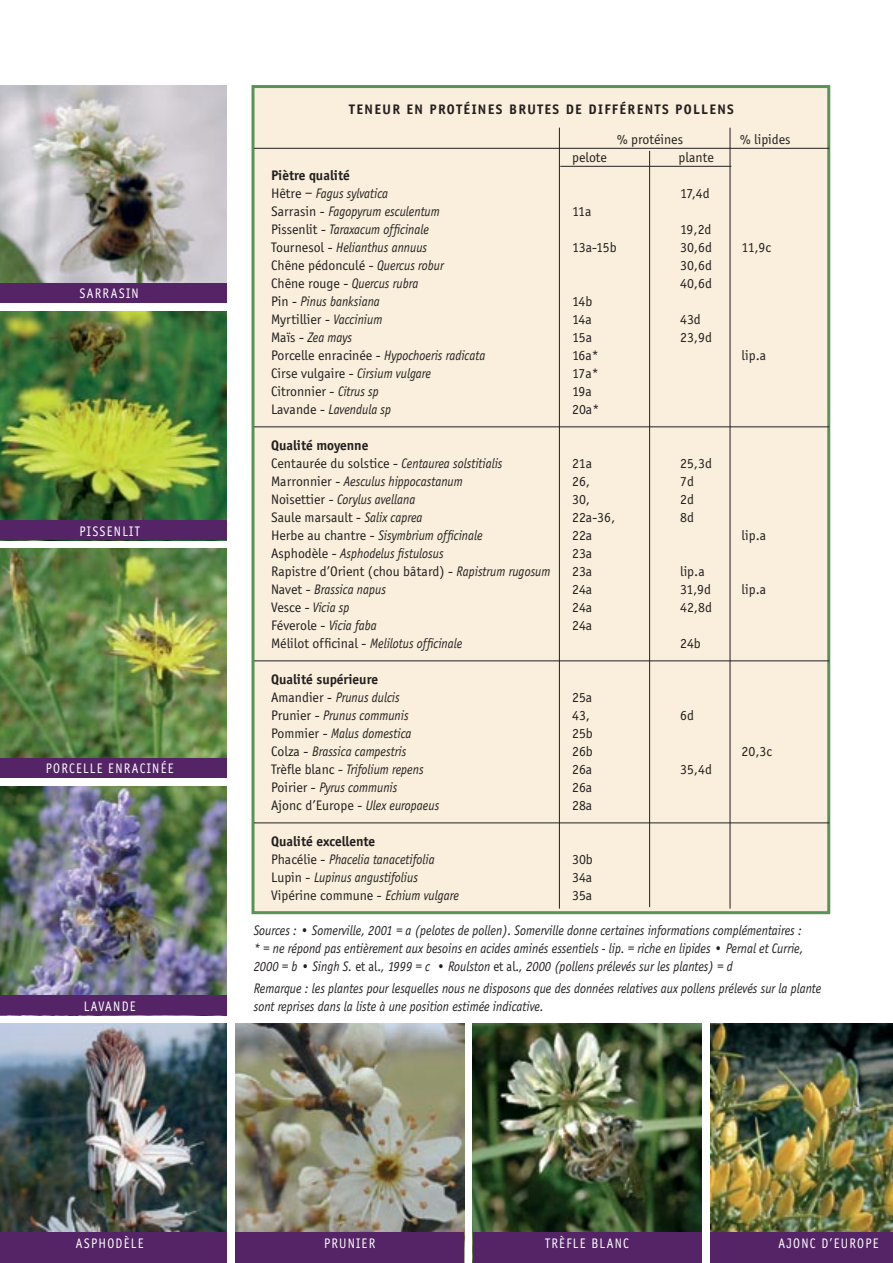
<style>
.page{position:relative;width:893px;height:1263px;background:#fff}
.page>*{position:absolute;margin:0;border:0;box-sizing:border-box;transform-origin:0 0}
.t1{font:italic 14.25px/18px "Officina Sans";color:#231f20;scale:.9 1}
.t2{font:14.25px "Officina Sans";color:#231f20}
.t3{font:14.25px "Officina Sans";letter-spacing:.1em;color:#fff;scale:.9 1}
.t4{font:700 14.25px "Officina Sans";color:#231f20}
.t5{font:700 14.25px "Officina Sans";letter-spacing:.1em;color:#231f20}
.s1{font-style:normal}
.s2{font-style:italic}
</style>
<div class="page">
<div style="left:253px;top:87px;width:576px;height:826px;background:#f9efdc"></div>
<div style="left:251px;top:85px;width:579px;height:829px;border:3px solid #589457"></div>
<hr style="left:254px;top:148px;width:575px;height:1px;background:#231f20">
<hr style="left:560px;top:166px;width:171px;height:1px;background:#231f20">
<hr style="left:254px;top:426px;width:575px;height:1px;background:#231f20">
<hr style="left:254px;top:660px;width:575px;height:1px;background:#231f20">
<hr style="left:254px;top:822px;width:575px;height:1px;background:#231f20">
<hr style="left:730px;top:128px;width:1px;height:781px;background:#231f20">
<hr style="left:559px;top:128px;width:1px;height:781px;background:#231f20">
<hr style="left:649px;top:151px;width:1px;height:756px;background:#231f20">
<img style="left:0;top:85px;width:227px;height:198px">
<div style="left:0;top:283px;width:227px;height:20px;background:#542466"></div>
<img style="left:0;top:786px;width:227px;height:209px">
<div style="left:0;top:995px;width:227px;height:20px;background:#542466"></div>
<img style="left:0;top:549px;width:227px;height:209px">
<div style="left:0;top:758px;width:227px;height:20px;background:#542466"></div>
<img style="left:0;top:311px;width:227px;height:209px">
<div style="left:0;top:520px;width:227px;height:20px;background:#542466"></div>
<img style="left:0;top:1023px;width:227px;height:209px">
<div style="left:0;top:1232px;width:227px;height:20px;background:#542466"></div>
<div style="left:0;top:1251px;width:227px;height:12px;background:#542466"></div>
<img style="left:235px;top:1023px;width:229px;height:209px">
<div style="left:235px;top:1232px;width:229px;height:20px;background:#542466"></div>
<div style="left:235px;top:1250px;width:229px;height:13px;background:#542466"></div>
<img style="left:473px;top:1023px;width:229px;height:209px">
<div style="left:473px;top:1232px;width:229px;height:20px;background:#542466"></div>
<div style="left:473px;top:1250px;width:229px;height:13px;background:#542466"></div>
<img style="left:710px;top:1023px;width:183px;height:209px">
<div style="left:710px;top:1232px;width:183px;height:20px;background:#542466"></div>
<div style="left:710px;top:1250px;width:183px;height:13px;background:#542466"></div>
<p class="t3" style="left:80px;top:285px;width:67px">SARRASIN</p>
<p class="t3" style="left:80px;top:523px;width:68px">PISSENLIT</p>
<p class="t3" style="left:46px;top:760px;width:143px">PORCELLE ENRACINÉE</p>
<p class="t3" style="left:84px;top:998px;width:59px">LAVANDE</p>
<p class="t5" style="left:349px;top:100px;width:386px">TENEUR EN PROTÉINES BRUTES DE DIFFÉRENTS POLLENS</p>
<p class="t2" style="left:617px;top:131px;width:68px">% protéines</p>
<p class="t2" style="left:740px;top:131px;width:52px">% lipides</p>
<p class="t2" style="left:572px;top:149px;width:36px">pelote</p>
<p class="t2" style="left:679px;top:149px;width:37px">plante</p>
<p class="t4" style="left:271px;top:166px;width:80px">Piètre qualité</p>
<p class="t1" style="left:271px;top:184px;width:132px"><span class="s1">Hêtre –</span> Fagus sylvatica</p>
<p class="t2" style="left:680px;top:185px;width:31px">17,4d</p>
<p class="t1" style="left:271px;top:202px;width:189px"><span class="s1">Sarrasin -</span> Fagopyrum esculentum</p>
<p class="t2" style="left:572px;top:203px;width:21px">11a</p>
<p class="t1" style="left:271px;top:220px;width:177px"><span class="s1">Pissenlit -</span> Taraxacum officinale</p>
<p class="t2" style="left:680px;top:221px;width:33px">19,2d</p>
<p class="t1" style="left:271px;top:238px;width:175px"><span class="s1">Tournesol -</span> Helianthus annuus</p>
<p class="t2" style="left:572px;top:239px;width:46px">13a-15b</p>
<p class="t2" style="left:680px;top:239px;width:33px">30,6d</p>
<p class="t2" style="left:742px;top:239px;width:31px">11,9c</p>
<p class="t2" style="left:271px;top:257px;width:174px">Chêne pédonculé - <span class="s2">Quercus robur</span></p>
<p class="t2" style="left:680px;top:257px;width:33px">30,6d</p>
<p class="t1" style="left:271px;top:274px;width:165px"><span class="s1">Chêne rouge -</span> Quercus rubra</p>
<p class="t2" style="left:680px;top:275px;width:33px">40,6d</p>
<p class="t1" style="left:271px;top:292px;width:122px"><span class="s1">Pin -</span> Pinus banksiana</p>
<p class="t2" style="left:572px;top:293px;width:22px">14b</p>
<p class="t2" style="left:271px;top:311px;width:113px">Myrtillier - <span class="s2">Vaccinium</span></p>
<p class="t2" style="left:572px;top:311px;width:21px">14a</p>
<p class="t2" style="left:680px;top:311px;width:22px">43d</p>
<p class="t1" style="left:271px;top:328px;width:92px"><span class="s1">Maïs -</span> Zea mays</p>
<p class="t2" style="left:572px;top:329px;width:22px">15a</p>
<p class="t2" style="left:680px;top:329px;width:33px">23,9d</p>
<p class="t1" style="left:271px;top:346px;width:240px"><span class="s1">Porcelle enracinée -</span> Hypochoeris radicata</p>
<p class="t2" style="left:572px;top:347px;width:28px">16a*</p>
<p class="t2" style="left:742px;top:347px;width:26px">lip.a</p>
<p class="t2" style="left:271px;top:365px;width:161px">Cirse vulgaire - <span class="s2">Cirsium vulgare</span></p>
<p class="t2" style="left:572px;top:365px;width:28px">17a*</p>
<p class="t2" style="left:271px;top:383px;width:109px">Citronnier - <span class="s2">Citrus sp</span></p>
<p class="t2" style="left:572px;top:383px;width:21px">19a</p>
<p class="t1" style="left:271px;top:400px;width:135px"><span class="s1">Lavande -</span> Lavendula sp</p>
<p class="t2" style="left:572px;top:401px;width:29px">20a*</p>
<p class="t4" style="left:271px;top:436px;width:99px">Qualité moyenne</p>
<p class="t1" style="left:271px;top:454px;width:259px"><span class="s1">Centaurée du solstice -</span> Centaurea solstitialis</p>
<p class="t2" style="left:572px;top:455px;width:21px">21a</p>
<p class="t2" style="left:680px;top:455px;width:33px">25,3d</p>
<p class="t1" style="left:271px;top:472px;width:215px"><span class="s1">Marronnier -</span> Aesculus hippocastanum</p>
<p class="t2" style="left:572px;top:473px;width:19px">26,</p>
<p class="t2" style="left:680px;top:473px;width:15px">7d</p>
<p class="t1" style="left:271px;top:490px;width:162px"><span class="s1">Noisettier -</span> Corylus avellana</p>
<p class="t2" style="left:572px;top:491px;width:19px">30,</p>
<p class="t2" style="left:680px;top:491px;width:15px">2d</p>
<p class="t2" style="left:271px;top:509px;width:153px">Saule marsault - <span class="s2">Salix caprea</span></p>
<p class="t2" style="left:572px;top:509px;width:45px">22a-36,</p>
<p class="t2" style="left:680px;top:509px;width:15px">8d</p>
<p class="t1" style="left:271px;top:526px;width:237px"><span class="s1">Herbe au chantre -</span> Sisymbrium officinale</p>
<p class="t2" style="left:572px;top:527px;width:22px">22a</p>
<p class="t2" style="left:742px;top:527px;width:26px">lip.a</p>
<p class="t1" style="left:271px;top:544px;width:193px"><span class="s1">Asphodèle -</span> Asphodelus fistulosus</p>
<p class="t2" style="left:572px;top:545px;width:22px">23a</p>
<p class="t2" style="left:271px;top:563px;width:281px">Rapistre d’Orient (chou bâtard) - <span class="s2">Rapistrum rugosum</span></p>
<p class="t2" style="left:572px;top:563px;width:22px">23a</p>
<p class="t2" style="left:680px;top:563px;width:26px">lip.a</p>
<p class="t1" style="left:271px;top:580px;width:129px"><span class="s1">Navet -</span> Brassica napus</p>
<p class="t2" style="left:572px;top:581px;width:22px">24a</p>
<p class="t2" style="left:680px;top:581px;width:32px">31,9d</p>
<p class="t2" style="left:742px;top:581px;width:26px">lip.a</p>
<p class="t1" style="left:271px;top:598px;width:89px"><span class="s1">Vesce -</span> Vicia sp</p>
<p class="t2" style="left:572px;top:599px;width:22px">24a</p>
<p class="t2" style="left:680px;top:599px;width:33px">42,8d</p>
<p class="t2" style="left:271px;top:617px;width:107px">Féverole - <span class="s2">Vicia faba</span></p>
<p class="t2" style="left:572px;top:617px;width:22px">24a</p>
<p class="t1" style="left:271px;top:634px;width:214px"><span class="s1">Mélilot officinal -</span> Melilotus officinale</p>
<p class="t2" style="left:680px;top:635px;width:22px">24b</p>
<p class="t4" style="left:271px;top:670px;width:109px">Qualité supérieure</p>
<p class="t1" style="left:271px;top:688px;width:145px"><span class="s1">Amandier -</span> Prunus dulcis</p>
<p class="t2" style="left:572px;top:689px;width:22px">25a</p>
<p class="t1" style="left:271px;top:706px;width:154px"><span class="s1">Prunier -</span> Prunus communis</p>
<p class="t2" style="left:572px;top:707px;width:19px">43,</p>
<p class="t2" style="left:680px;top:707px;width:15px">6d</p>
<p class="t1" style="left:271px;top:724px;width:158px"><span class="s1">Pommier -</span> Malus domestica</p>
<p class="t2" style="left:572px;top:725px;width:22px">25b</p>
<p class="t1" style="left:271px;top:742px;width:152px"><span class="s1">Colza -</span> Brassica campestris</p>
<p class="t2" style="left:572px;top:743px;width:22px">26b</p>
<p class="t2" style="left:742px;top:743px;width:32px">20,3c</p>
<p class="t1" style="left:271px;top:760px;width:171px"><span class="s1">Trèfle blanc -</span> Trifolium repens</p>
<p class="t2" style="left:572px;top:761px;width:22px">26a</p>
<p class="t2" style="left:680px;top:761px;width:33px">35,4d</p>
<p class="t1" style="left:271px;top:778px;width:142px"><span class="s1">Poirier -</span> Pyrus communis</p>
<p class="t2" style="left:572px;top:779px;width:22px">26a</p>
<p class="t2" style="left:271px;top:797px;width:170px">Ajonc d’Europe - <span class="s2">Ulex europaeus</span></p>
<p class="t2" style="left:572px;top:797px;width:22px">28a</p>
<p class="t4" style="left:271px;top:832px;width:106px">Qualité excellente</p>
<p class="t1" style="left:271px;top:850px;width:183px"><span class="s1">Phacélie -</span> Phacelia tanacetifolia</p>
<p class="t2" style="left:572px;top:851px;width:22px">30b</p>
<p class="t1" style="left:271px;top:868px;width:165px"><span class="s1">Lupin -</span> Lupinus angustifolius</p>
<p class="t2" style="left:572px;top:869px;width:22px">34a</p>
<p class="t2" style="left:271px;top:887px;width:189px">Vipérine commune - <span class="s2">Echium vulgare</span></p>
<p class="t2" style="left:572px;top:887px;width:22px">35a</p>
<p class="t1" style="left:254px;top:921px;width:612px">Sources : • Somerville, 2001 = a (pelotes de pollen). Somerville donne certaines informations complémentaires : * = ne répond pas entièrement aux besoins en acides aminés essentiels - lip. = riche en lipides • Pernal et Currie,<br>2000 = b • Singh S. <span class="s1">et al.</span>, 1999 = c • Roulston <span class="s1">et al.</span>, 2000 (pollens prélevés sur les plantes) = d</p>
<p class="t1" style="left:254px;top:980px;width:632px">Remarque : les plantes pour lesquelles nous ne disposons que des données relatives aux pollens prélevés sur la plante sont reprises dans la liste à une position estimée indicative.</p>
<p class="t3" style="left:76px;top:1235px;width:77px">ASPHODÈLE</p>
<p class="t3" style="left:324px;top:1235px;width:58px">PRUNIER</p>
<p class="t3" style="left:545px;top:1235px;width:95px">TRÈFLE BLANC</p>
<p class="t3" style="left:778px;top:1235px;width:113px">AJONC D’EUROPE</p>
</div>
